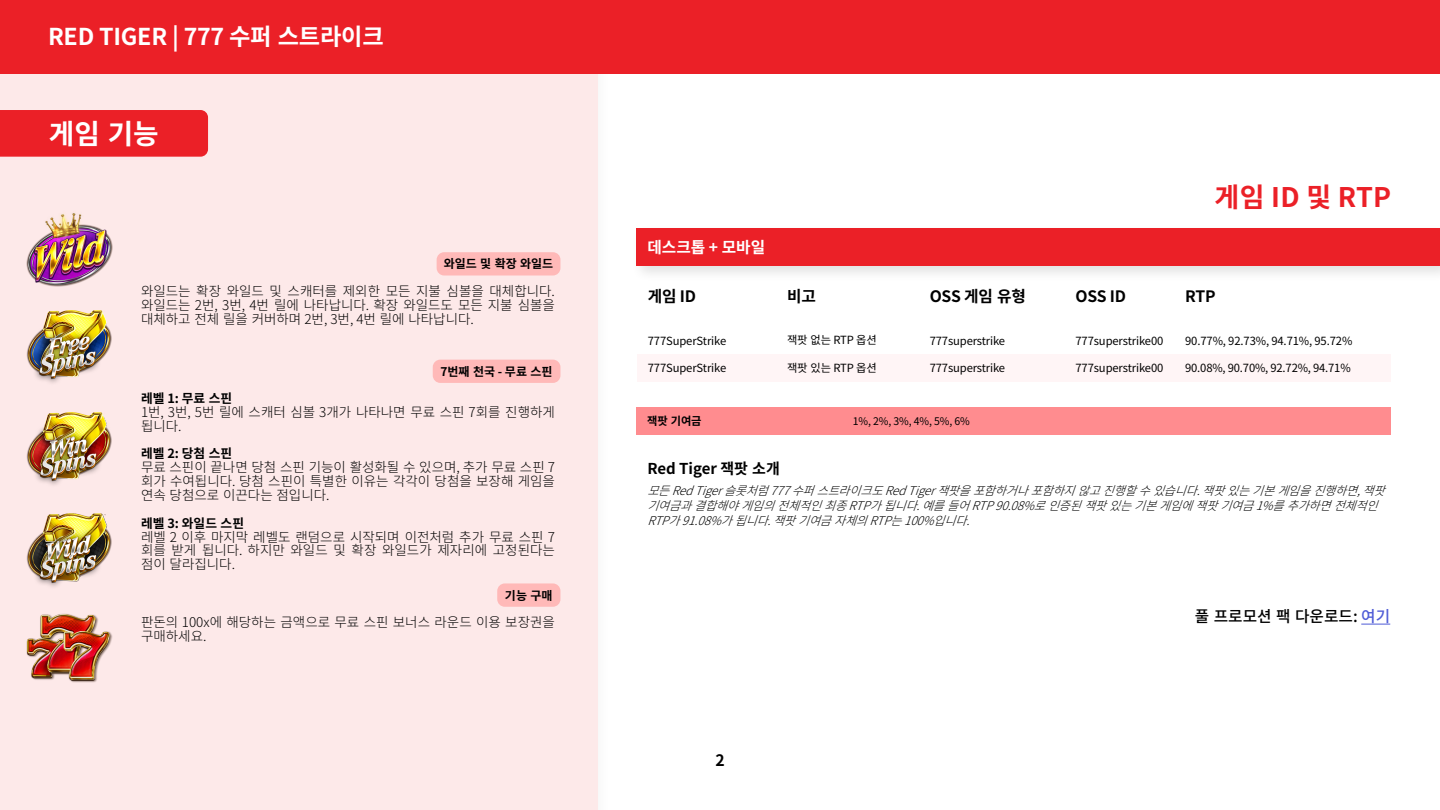
<style>
.page{position:relative;width:1440px;height:810px;background:#fff}
.page>*{position:absolute;margin:0;border:0;box-sizing:border-box;transform-origin:0 0}
.t1{font:700 27.75px "Noto Sans CJ Ktc";color:#fff}
.t2{font:700 27px "Noto Sans CJ Ktc";letter-spacing:.01em;color:#eb2027}
.t3{font:700 23.25px "Noto Sans CJ Ktc";letter-spacing:-.01em;color:#fff}
.t4{font:700 15.75px "Noto Sans CJ Ktc";letter-spacing:-.01em;color:#000}
.t5{font:500 15.75px "Noto Sans CJ Ktc";color:#000}
.t6{font:700 15.75px "Noto Sans CJ Ktc";color:#fff}
.t7{font:700 15px "Noto Sans CJ Ktc";color:#000}
.t8{font:300 13.5px/13.9px "Noto Sans CJ Ktc";color:#000;text-align:justify}
.t9{font:700 12.75px "Noto Sans CJ Ktc";color:#000}
.t10{font:italic 300 12px/15px "Noto Sans CJ Ktc";color:#000}
.t11{font:700 12px "Noto Sans CJ Ktc";color:#000}
.t12{font:11.25px "Noto Sans CJ Ktc";letter-spacing:-.01em;color:#000}
.t13{font:700 11.25px "Noto Sans CJ Ktc";color:#000}
.t14{font:10.5px "Noto Sans CJ Ktc";color:#000}
.s1{color:#4f5cd6}
</style>
<div class="page">
<div style="left:0;top:0;width:598px;height:810px;background:#fde9e9"></div>
<div style="left:637px;top:354px;width:753px;height:28px;background:#fff5f6"></div>
<div style="left:636px;top:407px;width:754px;height:27px;background:#ff8c8f"></div>
<img style="left:27px;top:213px;width:86px;height:73px">
<img style="left:27px;top:412px;width:85px;height:73px">
<img style="left:27px;top:514px;width:85px;height:73px">
<img style="left:27px;top:614px;width:86px;height:69px">
<img style="left:27px;top:310px;width:85px;height:73px">
<div style="left:0;top:0;width:1440px;height:74px;background:#eb2027"></div>
<div style="left:0;top:110px;width:208px;height:47px;background:#eb2027"></div>
<div style="left:630px;top:223px;width:810px;height:59px;background:#000;opacity:.12"></div>
<div style="left:636px;top:229px;width:804px;height:37px;background:#eb2027"></div>
<div style="left:437px;top:252px;width:123px;height:24px;background:#ffb9b8;border-radius:8px"></div>
<div style="left:433px;top:360px;width:127px;height:23px;background:#ffb9b8;border-radius:8px"></div>
<div style="left:497px;top:583px;width:63px;height:24px;background:#ffb9b8;border-radius:8px"></div>
<svg style="left:1361px;top:624px;width:29px;height:1px"></svg>
<h3 class="t3" style="left:48px;top:24px;width:337px">RED TIGER | 777 수퍼 스트라이크</h3>
<h1 class="t1" style="left:49px;top:118px;width:111px">게임 기능</h1>
<p class="t11" style="left:444px;top:257px;width:111px">와일드 및 확장 와일드</p>
<p class="t8" style="left:141px;top:284px;width:416px">와일드는 확장 와일드 및 스캐터를 제외한 모든 지불 심볼을 대체합니다. 와일드는 2번, 3번, 4번 릴에 나타납니다. 확장 와일드도 모든 지불 심볼을 대체하고 전체 릴을 커버하며 2번, 3번, 4번 릴에 나타납니다.</p>
<p class="t11" style="left:441px;top:365px;width:113px">7번째 천국 - 무료 스핀</p>
<p class="t9" style="left:141px;top:391px;width:93px">레벨 1: 무료 스핀</p>
<p class="t8" style="left:141px;top:405px;width:416px">1번, 3번, 5번 릴에 스캐터 심볼 3개가 나타나면 무료 스핀 7회를 진행하게 됩니다.</p>
<p class="t9" style="left:141px;top:446px;width:93px">레벨 2: 당첨 스핀</p>
<p class="t8" style="left:141px;top:461px;width:416px">무료 스핀이 끝나면 당첨 스핀 기능이 활성화될 수 있으며, 추가 무료 스핀 7 회가 수여됩니다. 당첨 스핀이 특별한 이유는 각각이 당첨을 보장해 게임을 연속 당첨으로 이끈다는 점입니다.</p>
<p class="t9" style="left:141px;top:516px;width:105px">레벨 3: 와일드 스핀</p>
<p class="t8" style="left:141px;top:530px;width:416px">레벨 2 이후 마지막 레벨도 랜덤으로 시작되며 이전처럼 추가 무료 스핀 7 회를 받게 됩니다. 하지만 와일드 및 확장 와일드가 제자리에 고정된다는 점이 달라집니다.</p>
<p class="t11" style="left:505px;top:588px;width:49px">기능 구매</p>
<p class="t8" style="left:141px;top:616px;width:416px">판돈의 100x에 해당하는 금액으로 무료 스핀 보너스 라운드 이용 보장권을 구매하세요.</p>
<p class="t6" style="left:647px;top:238px;width:119px">데스크톱 + 모바일</p>
<p class="t4" style="left:648px;top:288px;width:50px">게임 ID</p>
<p class="t12" style="left:648px;top:334px;width:80px">777SuperStrike</p>
<p class="t12" style="left:648px;top:361px;width:80px">777SuperStrike</p>
<p class="t4" style="left:787px;top:288px;width:30px">비고</p>
<p class="t12" style="left:787px;top:334px;width:91px">잭팟 없는 RTP 옵션</p>
<p class="t12" style="left:787px;top:361px;width:91px">잭팟 있는 RTP 옵션</p>
<p class="t4" style="left:930px;top:288px;width:98px">OSS 게임 유형</p>
<p class="t12" style="left:930px;top:334px;width:77px">777superstrike</p>
<p class="t12" style="left:930px;top:361px;width:77px">777superstrike</p>
<p class="t13" style="left:647px;top:415px;width:56px">잭팟 기여금</p>
<p class="t14" style="left:853px;top:415px;width:119px">1%, 2%, 3%, 4%, 5%, 6%</p>
<h2 class="t2" style="left:1215px;top:182px;width:178px">게임 ID 및 RTP</h2>
<p class="t4" style="left:1075px;top:288px;width:52px">OSS ID</p>
<p class="t12" style="left:1075px;top:334px;width:89px">777superstrike00</p>
<p class="t12" style="left:1075px;top:361px;width:89px">777superstrike00</p>
<p class="t4" style="left:1185px;top:288px;width:32px">RTP</p>
<p class="t12" style="left:1185px;top:334px;width:169px">90.77%, 92.73%, 94.71%, 95.72%</p>
<p class="t12" style="left:1185px;top:361px;width:167px">90.08%, 90.70%, 92.72%, 94.71%</p>
<p class="t7" style="left:647px;top:460px;width:134px">Red Tiger 잭팟 소개</p>
<p class="t10" style="left:647px;top:483px;width:750px">모든RedTiger슬롯처럼777수퍼스트라이크도RedTiger잭팟을포함하거나포함하지않고진행할수있습니다.잭팟있는기본게임을진행하면,잭팟 기여금과결합해야게임의전체적인최종RTP가됩니다.예를들어RTP90.08%로인증된잭팟있는기본게임에잭팟기여금1%를추가하면전체적인<br>RTP가91.08%가됩니다.잭팟기여금자체의RTP는100%입니다.</p>
<p class="t4" style="left:715px;top:751px;width:11px">2</p>
<p class="t5" style="left:1195px;top:607px;width:197px">풀 프로모션 팩 다운로드: <span class="s1">여기</span></p>
</div>
